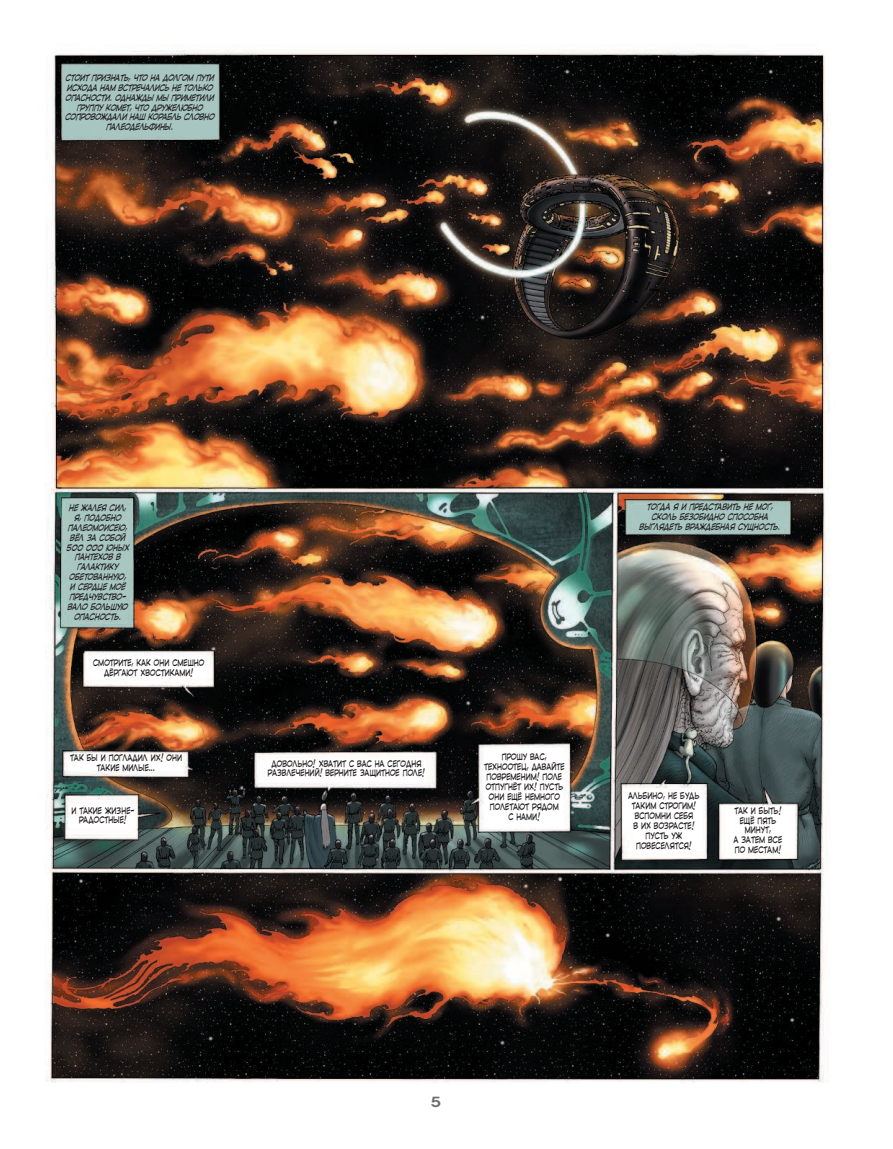
<style>
.page{position:relative;width:893px;height:1149px;background:#fff}
.page>*{position:absolute;margin:0;border:0;box-sizing:border-box;transform-origin:0 0}
.t1{font:600 14.4px "Lubalin Graph";color:#6d6e71;scale:1.2 1}
.t2{font:italic 8.55px/9.9px "v C Ccomicrazy Doubled";color:#231f20;text-align:center;scale:.75 1}
.t3{font:8.55px/9.9px "v C Ccomicrazy Doubled";color:#231f20;text-align:center;scale:.75 1}
</style>
<div class="page">
<img style="left:45px;top:50px;width:785px;height:1033px">
<p class="t2" style="left:65px;top:73px;width:204px">Стоитпризнать,чтонадолгом пути исходанам встречалисьнетолько опасности.Однажды мы приметили группукомет,чтодружелюбно сопровождалинаш корабльсловно палеодельфины.</p>
<p class="t2" style="left:66px;top:502px;width:89px">Нежалеясил, я,подобно<br>Палеомоисею, вёлзасобой<br>500 000 юных пантеховв галактику обетованную, исердцемоё предчувство&shy;вало большую опасность.</p>
<p class="t3" style="left:93px;top:658px;width:150px">Смотрите, как они смешно дёргают хвостиками!</p>
<p class="t3" style="left:70px;top:752px;width:151px">Так бы и погладил их! Они такие милые…</p>
<p class="t3" style="left:71px;top:805px;width:86px">И такие жизне&shy;радостные!</p>
<p class="t3" style="left:268px;top:758px;width:211px">Довольно! Хватит с вас на сегодня развлечений! Верните защитное поле!</p>
<p class="t3" style="left:484px;top:752px;width:109px">Прошу вас, техноотец, давайте повременим! Поле отпугнёт их! Пусть они ещё немного полетают рядом<br>с нами!</p>
<p class="t2" style="left:639px;top:502px;width:194px">Тогдаяипредставитьнемог, скольбезобидно способна выглядетьвраждебнаясущность.</p>
<p class="t3" style="left:628px;top:791px;width:96px">Альбино, не будь таким строгим!<br>Вспомни себя<br>в их возрасте!<br>Пусть уж повеселятся!</p>
<p class="t3" style="left:734px;top:805px;width:66px">Так и быть!<br>Ещё пять минут,<br>а затем все по местам!</p>
<h1 class="t1" style="left:431px;top:1093px;width:10px">5</h1>
</div>
